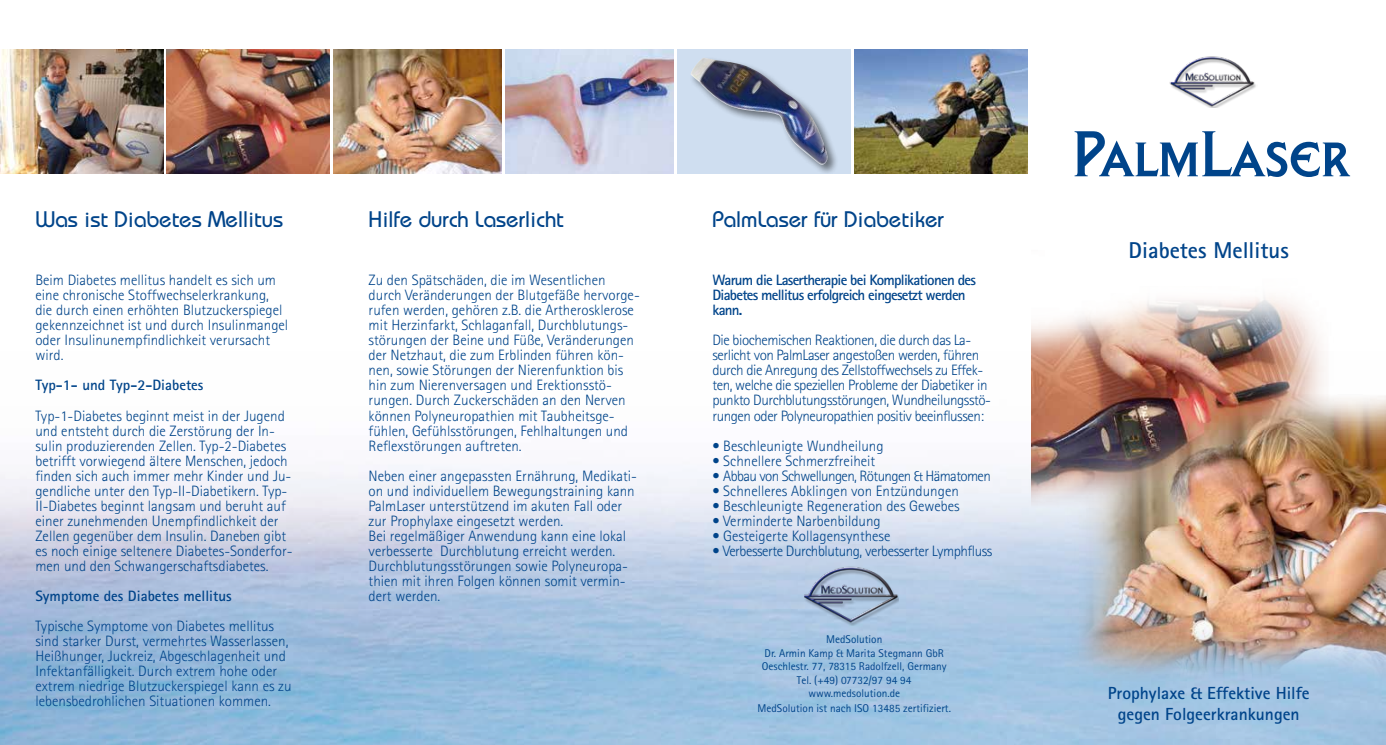
<style>
.page{position:relative;width:1386px;height:745px;background:#fff}
.page>*{position:absolute;margin:0;border:0;box-sizing:border-box;transform-origin:0 0}
.t1{font:700 22.88px "Rotis Sans Serif";color:#00448a}
.t2{font:500 22.5px "Bauhaus";color:#00448a}
.t3{font:700 17.5px/21px "Rotis Sans Serif";color:#00448a;text-align:center}
.t4{font:300 15px/15px "Rotis Sans Serif";color:#00448a}
.t5{font:300 15px/15px "Rotis Sans Serif";letter-spacing:-.03em;color:#00448a}
.t6{font:700 15px/15px "Rotis Sans Serif";letter-spacing:-.05em;color:#00448a}
.t7{font:700 15px "Rotis Sans Serif";color:#00448a}
.t8{font:300 15px "Rotis Sans Serif";letter-spacing:-.04em;color:#00448a}
.t9{font:11.25px/13.5px "Rotis Sans Serif";color:#00448a;text-align:center}
</style>
<div class="page">
<img style="left:0;top:465px;width:1385px;height:279px">
<svg style="left:1074px;top:131px;width:276px;height:46px"></svg>
<img style="left:1169px;top:56px;width:87px;height:51px">
<div style="left:677px;top:50px;width:173px;height:124px;background:#cfdef0"></div>
<div style="left:689px;top:56px;width:150px;height:118px;background:#000;opacity:.5"></div>
<img style="left:689px;top:58px;width:141px;height:109px">
<img style="left:854px;top:50px;width:174px;height:124px">
<img style="left:804px;top:563px;width:95px;height:62px">
<img style="left:505px;top:50px;width:168px;height:124px">
<img style="left:0;top:50px;width:163px;height:124px">
<img style="left:167px;top:50px;width:163px;height:124px">
<img style="left:333px;top:50px;width:168px;height:124px">
<img style="left:1031px;top:297px;width:354px;height:389px">
<h2 class="t2" style="left:35px;top:205px;width:249px">Was ist Diabetes Mellitus</h2>
<p class="t4" style="left:35px;top:272px;width:254px">Beim Diabetes mellitus handelt es sich um eine chronische Stoffwechselerkrankung, die durch einen erhöhten Blutzuckerspiegel gekennzeichnet ist und durch Insulinmangel oder Insulinunempfindlichkeit verursacht wird.</p>
<p class="t7" style="left:35px;top:375px;width:169px">Typ-1- und Typ-2-Diabetes</p>
<p class="t4" style="left:35px;top:407px;width:259px">Typ-1-Diabetes beginnt meist in der Jugend und entsteht durch die Zerstörung der In&shy;sulin produzierenden Zellen. Typ-2-Diabetes betrifft vorwiegend ältere Menschen, jedoch finden sich auch immer mehr Kinder und Ju&shy;gendliche unter den Typ-II-Diabetikern. Typ-II-Diabetes beginnt langsam und beruht auf einer zunehmenden Unempfindlichkeit der Zellen gegenüber dem Insulin. Daneben gibt es noch einige seltenere Diabetes-Sonderfor&shy;men und den Schwangerschaftsdiabetes.</p>
<p class="t7" style="left:35px;top:585px;width:198px">Symptome des Diabetes mellitus</p>
<p class="t4" style="left:35px;top:617px;width:258px">Typische Symptome von Diabetes mellitus sind starker Durst, vermehrtes Wasserlassen, Heißhunger, Juckreiz, Abgeschlagenheit und Infektanfälligkeit. Durch extrem hohe oder extrem niedrige Blutzuckerspiegel kann es zu lebensbedrohlichen Situationen kommen.</p>
<h2 class="t2" style="left:369px;top:205px;width:197px">Hilfe durch Laserlicht</h2>
<p class="t4" style="left:369px;top:272px;width:273px">Zu den Spätschäden, die im Wesentlichen durch Veränderungen der Blutgefäße hervorge&shy;rufen werden, gehören z.B. die Artherosklerose mit Herzinfarkt, Schlaganfall, Durchblutungs&shy;störungen der Beine und Füße, Veränderungen der Netzhaut, die zum Erblinden führen kön&shy;nen, sowie Störungen der Nierenfunktion bis hin zum Nierenversagen und Erektionsstö&shy;rungen. Durch Zuckerschäden an den Nerven können Polyneuropathien mit Taubheitsge&shy;fühlen, Gefühlsstörungen, Fehlhaltungen und Reflexstörungen auftreten.</p>
<p class="t4" style="left:369px;top:467px;width:270px">Neben einer angepassten Ernährung, Medikati&shy;on und individuellem Bewegungstraining kann PalmLaser unterstützend im akuten Fall oder zur Prophylaxe eingesetzt werden.<br>Bei regelmäßiger Anwendung kann eine lokal verbesserte Durchblutung erreicht werden.<br>Durchblutungsstörungen sowie Polyneuropa&shy;thien mit ihren Folgen können somit vermin&shy;dert werden.</p>
<h2 class="t2" style="left:712px;top:205px;width:233px">PalmLaser für Diabetiker</h2>
<p class="t6" style="left:712px;top:272px;width:265px">Warum die Lasertherapie bei Komplikationen des<br>Diabetes mellitus erfolgreich eingesetzt werden kann.</p>
<p class="t5" style="left:712px;top:332px;width:280px">Die biochemischen Reaktionen, die durch das La&shy;serlicht von PalmLaser angestoßen werden, führen durch die Anregung des Zellstoffwechsels zu Effek&shy;ten, welche die speziellen Probleme der Diabetiker in punkto Durchblutungsstörungen, Wundheilungsstö&shy;rungen oder Polyneuropathien positiv beeinflussen:</p>
<p class="t4" style="left:712px;top:437px;width:173px">• Beschleunigte Wundheilung</p>
<p class="t4" style="left:712px;top:452px;width:164px">• Schnellere Schmerzfreiheit</p>
<p class="t8" style="left:712px;top:466px;width:280px">• Abbau von Schwellungen, Rötungen &amp; Hämatomen</p>
<p class="t4" style="left:712px;top:482px;width:248px">• Schnelleres Abklingen von Entzündungen</p>
<p class="t4" style="left:712px;top:497px;width:249px">• Beschleunigte Regeneration des Gewebes</p>
<p class="t4" style="left:712px;top:512px;width:170px">• Verminderte Narbenbildung</p>
<p class="t4" style="left:712px;top:527px;width:180px">• Gesteigerte Kollagensynthese</p>
<p class="t5" style="left:712px;top:542px;width:281px">• Verbesserte Durchblutung, verbesserter Lymphfluss</p>
<p class="t9" style="left:762px;top:632px;width:186px">MedSolution<br>Dr. Armin Kamp &amp; Marita Stegmann GbR<br>Oeschlestr. 77, 78315 Radolfzell, Germany<br>Tel. (+49) 07732/97 94 94 www.medsolution.de</p>
<p class="t9" style="left:757px;top:701px;width:195px">MedSolution ist nach ISO 13485 zertifiziert.</p>
<h1 class="t1" style="left:1128px;top:235px;width:162px">Diabetes Mellitus</h1>
<p class="t3" style="left:1107px;top:682px;width:203px">Prophylaxe &amp; Effektive Hilfe gegen Folgeerkrankungen</p>
</div>
